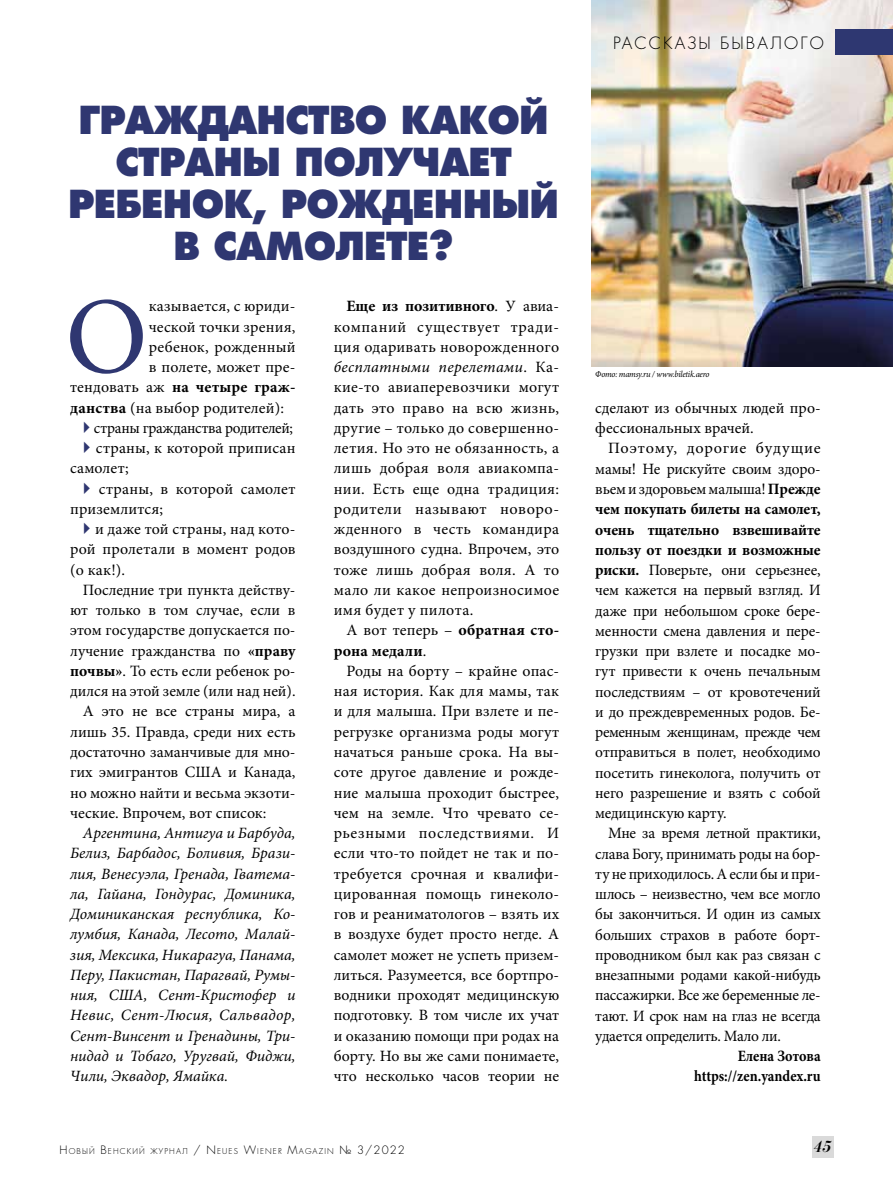
<style>
.page{position:relative;width:893px;height:1191px;background:#fff}
.page>*{position:absolute;margin:0;border:0;box-sizing:border-box;transform-origin:0 0}
.t1{font:109.2px "Minion Pro";color:#2f3771}
.t2{font:37.5px/42px "Favorit Extra Bold C";letter-spacing:-.02em;color:#2f3771;text-align:center;scale:.96 1}
.t3{font:16.5px "Favorit Light C";letter-spacing:.13em;color:#000}
.t4{font:italic 16.5px "Paragon Nord C";color:#000}
.t5{font:15.75px/20.2px "Minion Pro";color:#000;text-align:justify}
.t6{font:italic 15.75px/20.2px "Minion Pro";color:#000;text-align:justify}
.t7{font:700 15.75px/20.2px "Minion Pro";letter-spacing:.005em;color:#000}
.t8{font:700 15.75px/20.2px "Minion Pro";letter-spacing:.005em;color:#000;text-align:right;scale:.9 1}
.t9{font:15.75px "Minion Pro";letter-spacing:-.02em;color:#000}
.t10{font:italic 9px "Minion Pro";letter-spacing:-.025em;color:#000;scale:.94 1}
.t11{font:7.8px "Favorit Light C";letter-spacing:.145em;color:#000}
.s1{font-weight:400}
.s2{font-weight:700}
.s3{font-style:italic}
.s4{font-size:11.25px}
</style>
<div class="page">
<div style="left:812px;top:1136px;width:21px;height:22px;background:#dadada"></div>
<img style="left:591px;top:0;width:302px;height:366px">
<div style="left:835px;top:29px;width:58px;height:26px;background:#2e3771"></div>
<h2 class="t2" style="left:68px;top:99px;width:513px">ГРАЖДАНСТВО КАКОЙ<br>СТРАНЫ ПОЛУЧАЕТ<br>РЕБЕНОК, РОЖДЕННЫЙ<br>В САМОЛЕТЕ?</h2>
<h1 class="t1" style="left:65px;top:264px;width:84px">О</h1>
<p class="t5" style="left:149px;top:296px;width:148px">казывается, с юриди-</p>
<p class="t5" style="left:149px;top:316px;width:148px">ческой точки зрения,</p>
<p class="t5" style="left:149px;top:337px;width:148px">ребенок, рожденный</p>
<p class="t5" style="left:149px;top:357px;width:148px">в полете, может пре-</p>
<p class="t7" style="left:70px;top:377px;width:227px"><span class="s1">тендовать аж</span> на четыре граж-</p>
<p class="t5" style="left:70px;top:397px;width:215px"><span class="s2">данства</span> (на выбор родителей):</p>
<p class="t9" style="left:94px;top:417px;width:201px">страны гражданства родителей;</p>
<p class="t5" style="left:96px;top:438px;width:201px">страны, к которой приписан</p>
<p class="t5" style="left:70px;top:458px;width:60px">самолет;</p>
<p class="t5" style="left:99px;top:478px;width:198px">страны, в которой самолет</p>
<p class="t5" style="left:70px;top:499px;width:95px">приземлится;</p>
<p class="t5" style="left:95px;top:519px;width:202px">и даже той страны, над кото-</p>
<p class="t5" style="left:70px;top:539px;width:227px">рой пролетали в момент родов</p>
<p class="t5" style="left:70px;top:559px;width:57px">(о как!).</p>
<p class="t5" style="left:83px;top:580px;width:214px">Последние три пункта действу-</p>
<p class="t5" style="left:70px;top:600px;width:227px">ют только в том случае, если в</p>
<p class="t5" style="left:70px;top:620px;width:227px">этом государстве допускается по-</p>
<p class="t5" style="left:70px;top:640px;width:227px">лучение гражданства по <span class="s2">«праву</span></p>
<p class="t5" style="left:70px;top:661px;width:227px"><span class="s2">почвы»</span>. То есть если ребенок ро-</p>
<p class="t5" style="left:70px;top:681px;width:227px">дился на этой земле (или над ней).</p>
<p class="t5" style="left:83px;top:701px;width:214px">А это не все страны мира, а</p>
<p class="t5" style="left:70px;top:721px;width:227px">лишь 35. Правда, среди них есть</p>
<p class="t5" style="left:70px;top:742px;width:227px">достаточно заманчивые для мно-</p>
<p class="t5" style="left:70px;top:762px;width:227px">гих эмигрантов США и Канада,</p>
<p class="t5" style="left:70px;top:782px;width:227px">но можно найти и весьма экзоти-</p>
<p class="t5" style="left:70px;top:802px;width:198px">ческие. Впрочем, вот список:</p>
<p class="t6" style="left:70px;top:823px;width:227px;text-indent:13px">Аргентина, Антигуа и Барбуда, Белиз, Барбадос, Боливия, Брази&shy;лия, Венесуэла, Гренада, Гватема&shy;ла, Гайана, Гондурас, Доминика, Доминиканская республика, Ко&shy;лумбия, Канада, Лесото, Малай&shy;зия, Мексика, Никарагуа, Панама, Перу, Пакистан, Парагвай, Румы&shy;ния, США, Сент-Кристофер и Невис, Сент-Люсия, Сальвадор, Сент-Винсент и Гренадины, Три&shy;нидад и Тобаго, Уругвай, Фиджи, Чили, Эквадор, Ямайка.</p>
<p class="t5" style="left:334px;top:296px;width:227px;text-indent:13px"><span class="s2">Еще из позитивного</span>. У авиа&shy;компаний существует тради&shy;ция одаривать новорожденного <span class="s3">бесплатными перелетами</span>. Ка&shy;кие-то авиаперевозчики могут дать это право на всю жизнь, другие – только до совершенно&shy;летия. Но это не обязанность, а лишь добрая воля авиакомпа&shy;нии. Есть еще одна традиция: родители называют новоро&shy;жденного в честь командира воздушного судна. Впрочем, это тоже лишь добрая воля. А то мало ли какое непроизносимое имя будет у пилота.</p>
<p class="t7" style="left:334px;top:620px;width:227px;text-indent:13px"><span class="s1">А вот теперь –</span> обратная сто&shy;рона медали<span class="s1">.</span></p>
<p class="t5" style="left:334px;top:661px;width:227px;text-indent:13px">Роды на борту – крайне опас&shy;ная история. Как для мамы, так и для малыша. При взлете и пе&shy;регрузке организма роды могут начаться раньше срока. На вы&shy;соте другое давление и рожде&shy;ние малыша проходит быстрее, чем на земле. Что чревато се&shy;рьезными последствиями. И если что-то пойдет не так и по&shy;требуется срочная и квалифи&shy;цированная помощь гинеколо&shy;гов и реаниматологов – взять их в воздухе будет просто негде. А самолет может не успеть призем&shy;литься. Разумеется, все бортпро&shy;водники проходят медицинскую подготовку. В том числе их учат и оказанию помощи при родах на борту. Но вы же сами понимаете, что несколько часов теории не</p>
<p class="t3" style="left:613px;top:32px;width:212px">РАССКАЗЫ БЫВАЛОГО</p>
<p class="t10" style="left:595px;top:367px;width:123px">Фото: mamsy.ru / www.biletik.aero</p>
<p class="t5" style="left:595px;top:398px;width:227px">сделают из обычных людей про&shy;фессиональных врачей.</p>
<p class="t5" style="left:595px;top:438px;width:227px;text-indent:13px">Поэтому, дорогие будущие мамы! Не рискуйте своим здоро&shy;вьем и здоровьем малыша! <span class="s2">Прежде чем покупать билеты на самолет, очень тщательно взвешивайте пользу от поездки и возможные риски.</span> Поверьте, они серьезнее, чем кажется на первый взгляд. И даже при небольшом сроке бере&shy;менности смена давления и пере&shy;грузки при взлете и посадке мо&shy;гут привести к очень печальным последствиям – от кровотечений и до преждевременных родов. Бе&shy;ременным женщинам, прежде чем отправиться в полет, необходимо посетить гинеколога, получить от него разрешение и взять с собой медицинскую карту.</p>
<p class="t5" style="left:595px;top:823px;width:227px;text-indent:13px">Мне за время летной практики, слава Богу, принимать роды на бор&shy;ту не приходилось. А если бы и при&shy;шлось – неизвестно, чем все могло бы закончиться. И один из самых больших страхов в работе борт&shy;проводником был как раз связан с внезапными родами какой-нибудь пассажирки. Все же беременные ле&shy;тают. И срок нам на глаз не всегда удается определить. Мало ли.</p>
<p class="t8" style="left:694px;top:1045px;width:142px">Елена Зотова https://zen.yandex.ru</p>
<p class="t11" style="left:60px;top:1145px;width:347px"><span class="s4">Н</span>ОВЫЙ <span class="s4">В</span>ЕНСКИЙ ЖУРНАЛ <span class="s4">/</span> <span class="s4">N</span>EUES <span class="s4">W</span>IEN ER <span class="s4">M</span>AGAZIN <span class="s4">№ 3/2022</span></p>
<p class="t4" style="left:813px;top:1137px;width:19px">45</p>
</div>
